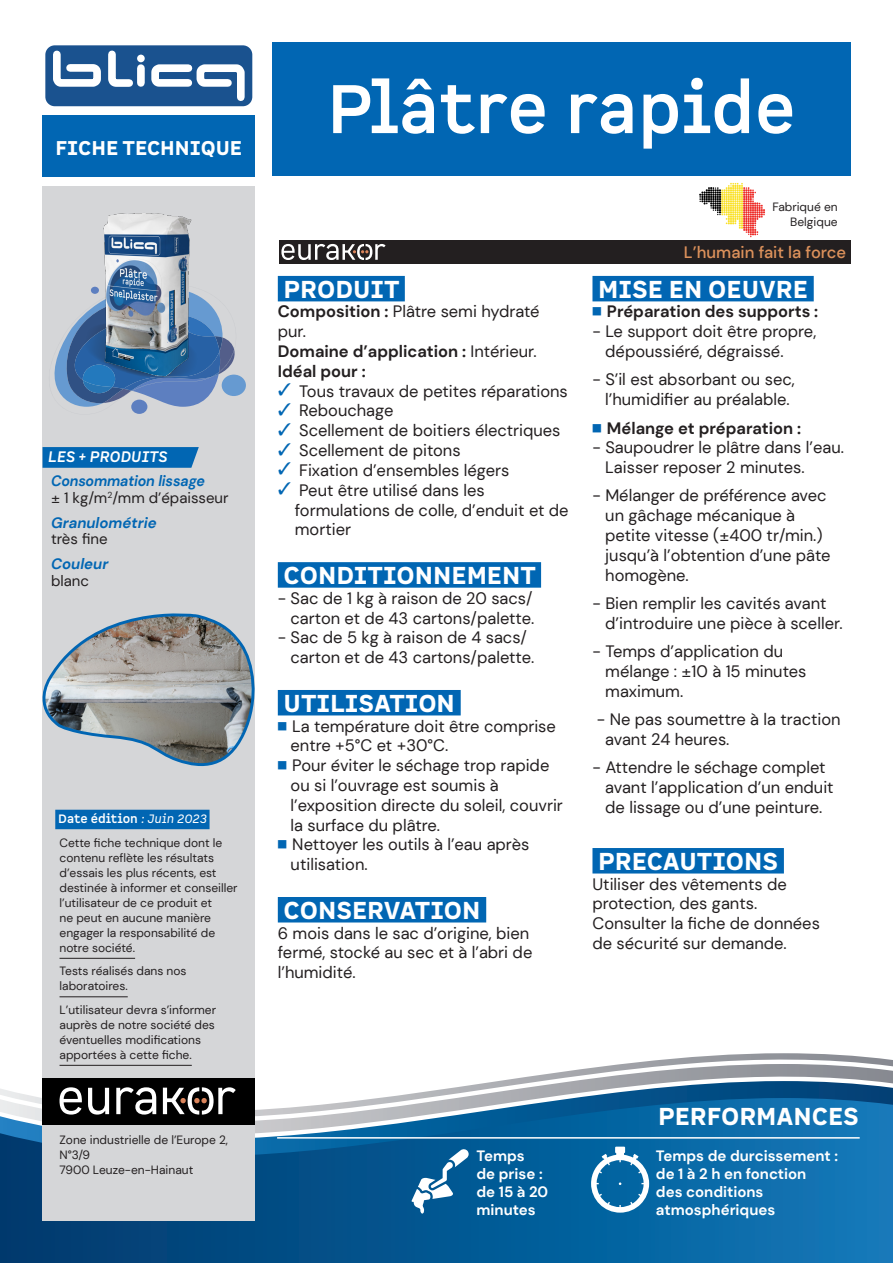
<style>
.page{position:relative;width:893px;height:1263px;background:#fff}
.page>*{position:absolute;margin:0;border:0;box-sizing:border-box;transform-origin:0 0}
.t1{font:700 67.5px "Spock Pro";letter-spacing:-.005em;color:#fff}
.TitreRouge{font:900 24px "Spock Pro";color:#fff}
.t2{font:900 19.5px "Spock Pro";color:#fff}
.t3{font:16.5px/19.8px "DM Sans";color:#231f20}
.t4{font:700 16.5px "DM Sans";color:#231f20}
.t5{font:500 16.5px "DM Sans";color:#dc915b}
.t6{font:700 15px/18px "DM Sans";color:#fff}
.t7{font:15px/16.5px "DM Sans";color:#231f20}
.t8{font:italic 700 15px/16.5px "DM Sans";color:#0166b3}
.t9{font:italic 700 15px "Spock Pro";color:#fff}
.AdresseSouligné{font:12px/15px "DM Sans";color:#231f20}
.AdresseSouligné-2{font:700 12px "Spock Pro";color:#fff}
.s1{font-weight:700;font-style:italic;color:#0166b3}
.s2{font-weight:400;font-style:normal;color:#231f20}
.s3{font-weight:400;font-style:italic}
.s4{font-weight:700}
.s5{font-weight:400}
</style>
<div class="page">
<div style="left:279px;top:240px;width:571px;height:24px;background:#231f20"></div>
<svg style="left:0;top:1049px;width:893px;height:49px"></svg>
<svg style="left:0;top:1098px;width:893px;height:165px;background:#17689f"></svg>
<div style="left:43px;top:186px;width:212px;height:1034px;background:#d5d6d8"></div>
<div style="left:278px;top:276px;width:127px;height:25px;background:#0166b3"></div>
<div style="left:278px;top:562px;width:263px;height:26px;background:#0166b3"></div>
<div style="left:278px;top:690px;width:183px;height:25px;background:#0166b3"></div>
<div style="left:278px;top:897px;width:208px;height:25px;background:#0166b3"></div>
<div style="left:222px;top:375px;width:24px;height:21px;background:#669ad1;border-radius:50%"></div>
<svg style="left:54px;top:314px;width:188px;height:100px"></svg>
<img style="left:85px;top:213px;width:132px;height:177px">
<div style="left:272px;top:43px;width:578px;height:133px;background:#0166b3"></div>
<div style="left:44px;top:44px;width:210px;height:64px;background:#1a528f;border-radius:11px"></div>
<div style="left:43px;top:43px;width:212px;height:66px;border:3px solid #fff;border-radius:11px"></div>
<div style="left:43px;top:115px;width:212px;height:61px;background:#0166b3"></div>
<div style="left:43px;top:1079px;width:212px;height:46px;background:#000"></div>
<svg style="left:60px;top:1087px;width:22px;height:27px"></svg>
<svg style="left:88px;top:1088px;width:21px;height:26px"></svg>
<svg style="left:116px;top:1087px;width:40px;height:27px"></svg>
<svg style="left:163px;top:1087px;width:73px;height:27px"></svg>
<div style="left:55px;top:810px;width:155px;height:19px;background:#0166b3"></div>
<hr style="left:60px;top:958px;width:75px;height:1px;background:#231f20">
<hr style="left:60px;top:996px;width:68px;height:1px;background:#231f20">
<hr style="left:60px;top:1065px;width:132px;height:1px;background:#231f20">
<svg style="left:43px;top:447px;width:156px;height:21px;background:#096ab4"></svg>
<div style="left:592px;top:276px;width:222px;height:25px;background:#0166b3"></div>
<div style="left:592px;top:848px;width:192px;height:25px;background:#0166b3"></div>
<svg style="left:411px;top:1148px;width:58px;height:67px"></svg>
<svg style="left:591px;top:1146px;width:58px;height:66px"></svg>
<hr style="left:277px;top:1137px;width:583px;height:1px;background:#fff">
<svg style="left:699px;top:183px;width:66px;height:54px"></svg>
<svg style="left:281px;top:244px;width:105px;height:16px"></svg>
<svg style="left:42px;top:603px;width:213px;height:169px"></svg>
<svg style="left:53px;top:51px;width:192px;height:50px"></svg>
<p class="t2" style="left:55px;top:136px;width:188px">FICHE TECHNIQUE</p>
<p class="t9" style="left:48px;top:447px;width:121px">LES + PRODUITS</p>
<p class="t7" style="left:51px;top:473px;width:179px"><span class="s1">Consommation lissage<br></span>± 1 kg/m<sup>2</sup>/mm d’épaisseur</p>
<p class="t8" style="left:51px;top:514px;width:107px">Granulométrie <span class="s2">très fine</span></p>
<p class="t8" style="left:51px;top:556px;width:59px">Couleur <span class="s2">blanc</span></p>
<p class="AdresseSouligné-2" style="left:58px;top:811px;width:150px">Date édition <span class="s3">: Juin 2023</span></p>
<p class="AdresseSouligné" style="left:60px;top:835px;width:180px">Cette fiche technique dont le contenu reflète les résultats d’essais les plus récents, est destinée à informer et conseiller l’utilisateur de ce produit et<br>ne peut en aucune manière engager la responsabilité de notre société.</p>
<p class="AdresseSouligné" style="left:60px;top:963px;width:129px">Tests réalisés dans nos laboratoires.</p>
<p class="AdresseSouligné" style="left:60px;top:1002px;width:158px">L’utilisateur devra s’informer auprès de notre société des éventuelles modifications apportées à cette fiche.</p>
<p class="AdresseSouligné" style="left:60px;top:1132px;width:170px">Zone industrielle de l’Europe 2,<br>N°3/9<br>7900 Leuze-en-Hainaut</p>
<p class="t1" style="left:327px;top:65px;width:470px">Plâtre rapide</p>
<p class="TitreRouge" style="left:284px;top:274px;width:118px">PRODUIT</p>
<p class="t3" style="left:278px;top:302px;width:263px"><span class="s4">Composition :</span> Plâtre semi hydraté pur.</p>
<p class="t4" style="left:278px;top:341px;width:260px">Domaine d’application : <span class="s5">Intérieur.</span></p>
<p class="t4" style="left:278px;top:361px;width:89px">Idéal pour :</p>
<p class="t3" style="left:299px;top:381px;width:270px">Tous travaux de petites réparations</p>
<p class="t3" style="left:299px;top:401px;width:96px">Rebouchage</p>
<p class="t3" style="left:299px;top:421px;width:263px">Scellement de boitiers électriques</p>
<p class="t3" style="left:299px;top:440px;width:163px">Scellement de pitons</p>
<p class="t3" style="left:299px;top:460px;width:212px">Fixation d’ensembles légers</p>
<p class="t3" style="left:295px;top:480px;width:275px">Peut être utilisé dans les formulations de colle, d’enduit et de mortier</p>
<p class="TitreRouge" style="left:284px;top:560px;width:254px">CONDITIONNEMENT</p>
<p class="t3" style="left:278px;top:588px;width:258px;text-align:right">- Sac de 1 kg à raison de 20 sacs/ carton et de 43 cartons/palette.</p>
<p class="t3" style="left:291px;top:628px;width:245px;text-indent:-13px">- Sac de 5 kg à raison de 4 sacs/ carton et de 43 cartons/palette.</p>
<p class="TitreRouge" style="left:284px;top:688px;width:173px">UTILISATION</p>
<p class="t3" style="left:291px;top:716px;width:267px">La température doit être comprise entre +5°C et +30°C.</p>
<p class="t3" style="left:291px;top:755px;width:274px">Pour éviter le séchage trop rapide ou si l’ouvrage est soumis à l’exposition directe du soleil, couvrir la surface du plâtre.</p>
<p class="t3" style="left:291px;top:835px;width:240px">Nettoyer les outils à l’eau après utilisation.</p>
<p class="TitreRouge" style="left:284px;top:895px;width:198px">CONSERVATION</p>
<p class="t3" style="left:278px;top:923px;width:256px">6 mois dans le sac d’origine, bien fermé, stocké au sec et à l’abri de l’humidité.</p>
<p class="AdresseSouligné" style="left:772px;top:200px;width:67px;text-align:right">Fabriqué en<br>Belgique</p>
<p class="t5" style="left:684px;top:242px;width:164px">L’humain fait la force</p>
<p class="TitreRouge" style="left:598px;top:274px;width:211px">MISE EN OEUVRE</p>
<p class="t4" style="left:607px;top:301px;width:213px">Préparation des supports :</p>
<p class="t3" style="left:605px;top:322px;width:213px;text-indent:-13px">- Le support doit être propre, dépoussiéré, dégraissé.</p>
<p class="t3" style="left:592px;top:370px;width:204px;text-align:center">- S’il est absorbant ou sec, l’humidifier au préalable.</p>
<p class="t4" style="left:607px;top:417px;width:196px">Mélange et préparation :</p>
<p class="t3" style="left:605px;top:438px;width:240px;text-indent:-13px">- Saupoudrer le plâtre dans l’eau.<br>Laisser reposer 2 minutes.</p>
<p class="t3" style="left:605px;top:486px;width:227px;text-indent:-13px">- Mélanger de préférence avec un gâchage mécanique à petite vitesse (±400 tr/min.) jusqu’à l’obtention d’une pâte homogène.</p>
<p class="t3" style="left:605px;top:593px;width:239px;text-indent:-13px">- Bien remplir les cavités avant d’introduire une pièce à sceller.</p>
<p class="t3" style="left:605px;top:641px;width:203px;text-indent:-13px">- Temps d’application du mélange : ±10 à 15 minutes maximum.</p>
<p class="t3" style="left:605px;top:709px;width:237px;text-indent:-8px">- Ne pas soumettre à la traction avant 24 heures.</p>
<p class="t3" style="left:605px;top:757px;width:230px;text-indent:-13px">- Attendre le séchage complet avant l’application d’un enduit de lissage ou d’une peinture.</p>
<p class="TitreRouge" style="left:598px;top:846px;width:181px">PRECAUTIONS</p>
<p class="t3" style="left:592px;top:874px;width:196px">Utiliser des vêtements de protection, des gants.</p>
<p class="t3" style="left:592px;top:913px;width:229px">Consulter la fiche de données de sécurité sur demande.</p>
<p class="TitreRouge" style="left:658px;top:1101px;width:202px">PERFORMANCES</p>
<p class="t6" style="left:477px;top:1147px;width:73px">Temps<br>de prise : de 15 à 20 minutes</p>
<p class="t6" style="left:656px;top:1147px;width:184px">Temps de durcissement : de 1 à 2 h en fonction<br>des conditions atmosphériques</p>
</div>
